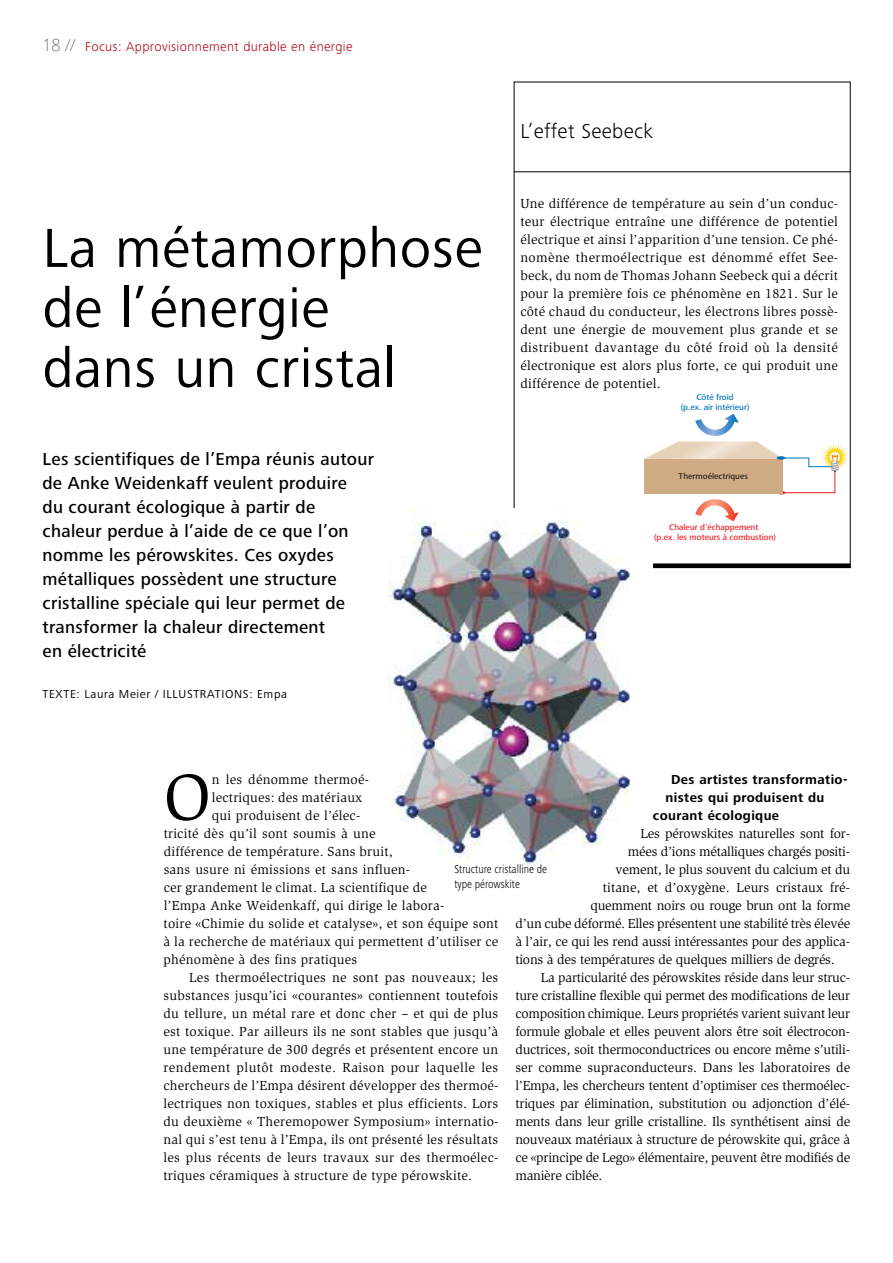
<style>
.page{position:relative;width:893px;height:1263px;background:#fff}
.page>*{position:absolute;margin:0;border:0;box-sizing:border-box;transform-origin:0 0}
.t1{font:67.2px "Slimbach Std";color:#000}
.t2{font:57px/60px "Frutiger Next Pro";letter-spacing:.01em;color:#000}
.t3{font:300 21px "Frutiger Next Pro";letter-spacing:.015em;color:#000}
.t4{font:500 18px/24px "Frutiger Next Pro";letter-spacing:.015em;color:#000}
.t5{font:13.5px/18px "Slimbach Std";letter-spacing:.015em;color:#000;text-align:justify}
.t6{font:13.5px "Slimbach Std";letter-spacing:-.015em;color:#000}
.t7{font:700 13.5px "Frutiger Next Pro";letter-spacing:.03em;color:#000}
.t8{font:13.5px "Slimbach Std";letter-spacing:-.01em;color:#000}
.t9{font:13.5px "Slimbach Std";letter-spacing:.035em;color:#000}
.t10{font:300 13.5px "Frutiger Next Pro";letter-spacing:.025em;color:#af0012}
.t11{font:300 condensed 12px/15px "Frutiger Next Pro";color:#000}
.t12{font:12px "Frutiger Next Pro";letter-spacing:.055em;color:#000}
.t13{font:500 8.55px/10.4px "Frutiger Next Pro";color:#ee1d23;text-align:center}
.t14{font:500 8.55px/10.4px "Frutiger Next Pro";color:#0072bc;text-align:center}
.t15{font:500 8.55px "Frutiger Next Pro";color:#231f20}
.s1{font-weight:900;font-size:18px;color:#000}
</style>
<div class="page">
<div style="left:514px;top:563px;width:336px;height:5px;background:#000"></div>
<hr style="left:514px;top:172px;width:336px;height:1px;background:#000">
<img style="left:388px;top:508px;width:244px;height:362px">
<svg style="left:644px;top:419px;width:204px;height:97px"></svg>
<div style="left:632px;top:557px;width:20px;height:18px;background:#fff"></div>
<p class="t10" style="left:43px;top:42px;width:311px"><span class="s1">18 //</span> Focus: Approvisionnement durable en énergie</p>
<h2 class="t2" style="left:43px;top:224px;width:441px">La métamorphose de l’énergie<br>dans un cristal</h2>
<p class="t4" style="left:43px;top:449px;width:333px">Les scientifiques de l’Empa réunis autour de Anke Weidenkaff veulent produire<br>du courant écologique à partir de chaleur perdue à l’aide de ce que l’on nomme les pérowskites. Ces oxydes métalliques possèdent une structure cristalline spéciale qui leur permet de transformer la chaleur directement<br>en électricité</p>
<p class="t12" style="left:43px;top:690px;width:246px">TEXTE: Laura Meier / ILLUSTRATIONS: Empa</p>
<h3 class="t3" style="left:520px;top:124px;width:134px">L’effet Seebeck</h3>
<p class="t5" style="left:520px;top:195px;width:319px">Une différence de température au sein d’un conduc&shy;teur électrique entraîne une différence de potentiel électrique et ainsi l’apparition d’une tension. Ce phé&shy;nomène thermoélectrique est dénommé effet See&shy;beck, du nom de Thomas Johann Seebeck qui a décrit pour la première fois ce phénomène en 1821. Sur le côté chaud du conducteur, les électrons libres possè&shy;dent une énergie de mouvement plus grande et se distribuent davantage du côté froid où la densité électronique est alors plus forte, ce qui produit une différence de potentiel.</p>
<p class="t14" style="left:681px;top:393px;width:70px">Côté froid<br>(p.ex. air intérieur)</p>
<p class="t15" style="left:679px;top:473px;width:71px">Thermoélectriques</p>
<p class="t13" style="left:654px;top:523px;width:123px">Chaleur d'échappement<br>(p.ex. les moteurs à combustion)</p>
<h1 class="t1" style="left:164px;top:771px;width:49px">O</h1>
<p class="t5" style="left:212px;top:771px;width:159px">n les dénomme thermoé-</p>
<p class="t7" style="left:671px;top:775px;width:178px">Des artistes transformatio-</p>
<p class="t7" style="left:665px;top:793px;width:160px">nistes qui produisent du</p>
<p class="t7" style="left:653px;top:811px;width:128px">courant écologique</p>
<p class="t6" style="left:640px;top:828px;width:211px">Les pérowskites naturelles sont for-</p>
<p class="t6" style="left:628px;top:846px;width:223px">mées d’ions métalliques chargés positi-</p>
<p class="t6" style="left:615px;top:864px;width:236px">vement, le plus souvent du calcium et du</p>
<p class="t5" style="left:603px;top:879px;width:249px">titane, et d’oxygène. Leurs cristaux fré-</p>
<p class="t6" style="left:590px;top:900px;width:261px">quemment noirs ou rouge brun ont la forme</p>
<p class="t6" style="left:515px;top:918px;width:336px">d’un cube déformé. Elles présentent une stabilité très élevée</p>
<p class="t6" style="left:515px;top:936px;width:336px">à l’air, ce qui les rend aussi intéressantes pour des applica-</p>
<p class="t6" style="left:515px;top:954px;width:321px">tions à des températures de quelques milliers de degrés.</p>
<p class="t6" style="left:541px;top:972px;width:311px">La particularité des pérowskites réside dans leur struc-</p>
<p class="t6" style="left:515px;top:990px;width:336px">ture cristalline flexible qui permet des modifications de leur</p>
<p class="t6" style="left:515px;top:1008px;width:336px">composition chimique. Leurs propriétés varient suivant leur</p>
<p class="t6" style="left:515px;top:1026px;width:336px">formule globale et elles peuvent alors être soit électrocon-</p>
<p class="t6" style="left:515px;top:1044px;width:336px">ductrices, soit thermoconductrices ou encore même s’utili-</p>
<p class="t5" style="left:515px;top:1059px;width:336px">ser comme supraconducteurs. Dans les laboratoires de</p>
<p class="t6" style="left:515px;top:1080px;width:336px">l’Empa, les chercheurs tentent d’optimiser ces thermoélec-</p>
<p class="t8" style="left:515px;top:1098px;width:336px">triques par élimination, substitution ou adjonction d’élé-</p>
<p class="t6" style="left:515px;top:1116px;width:336px">ments dans leur grille cristalline. Ils synthétisent ainsi de</p>
<p class="t6" style="left:515px;top:1134px;width:336px">nouveaux matériaux à structure de pérowskite qui, grâce à</p>
<p class="t6" style="left:515px;top:1152px;width:336px">ce «principe de Lego» élémentaire, peuvent être modifiés de</p>
<p class="t6" style="left:515px;top:1170px;width:88px">manière ciblée.</p>
<p class="t5" style="left:212px;top:789px;width:152px">lectriques: des matériaux</p>
<p class="t5" style="left:212px;top:807px;width:150px">qui produisent de l’élec-</p>
<p class="t5" style="left:164px;top:825px;width:213px">tricité dès qu’il sont soumis à une</p>
<p class="t5" style="left:164px;top:843px;width:231px">différence de température. Sans bruit,</p>
<p class="t5" style="left:164px;top:861px;width:248px">sans usure ni émissions et sans influen-</p>
<p class="t5" style="left:164px;top:879px;width:265px">cer grandement le climat. La scientifique de</p>
<p class="t5" style="left:164px;top:897px;width:282px">l’Empa Anke Weidenkaff, qui dirige le labora-</p>
<p class="t5" style="left:164px;top:915px;width:336px">toire «Chimie du solide et catalyse», et son équipe sont</p>
<p class="t5" style="left:164px;top:933px;width:336px">à la recherche de matériaux qui permettent d’utiliser ce</p>
<p class="t5" style="left:164px;top:951px;width:195px">phénomène à des fins pratiques</p>
<p class="t5" style="left:189px;top:969px;width:311px">Les thermoélectriques ne sont pas nouveaux; les</p>
<p class="t5" style="left:164px;top:987px;width:336px">substances jusqu’ici «courantes» contiennent toutefois</p>
<p class="t5" style="left:164px;top:1005px;width:336px">du tellure, un métal rare et donc cher – et qui de plus</p>
<p class="t5" style="left:164px;top:1023px;width:336px">est toxique. Par ailleurs ils ne sont stables que jusqu’à</p>
<p class="t5" style="left:164px;top:1041px;width:336px">une température de 300 degrés et présentent encore un</p>
<p class="t9" style="left:163px;top:1062px;width:336px">rendement plutôt modeste. Raison pour laquelle les</p>
<p class="t5" style="left:163px;top:1077px;width:336px">chercheurs de l’Empa désirent développer des thermoé-</p>
<p class="t5" style="left:163px;top:1095px;width:336px">lectriques non toxiques, stables et plus efficients. Lors</p>
<p class="t5" style="left:163px;top:1113px;width:336px">du deuxième « Theremopower Symposium» internatio-</p>
<p class="t5" style="left:163px;top:1131px;width:336px">nal qui s’est tenu à l’Empa, ils ont présenté les résultats</p>
<p class="t5" style="left:163px;top:1149px;width:336px">les plus récents de leurs travaux sur des thermoélec-</p>
<p class="t5" style="left:163px;top:1167px;width:310px">triques céramiques à structure de type pérowskite.</p>
<p class="t11" style="left:454px;top:863px;width:94px">Structure cristalline de type pérowskite</p>
</div>
